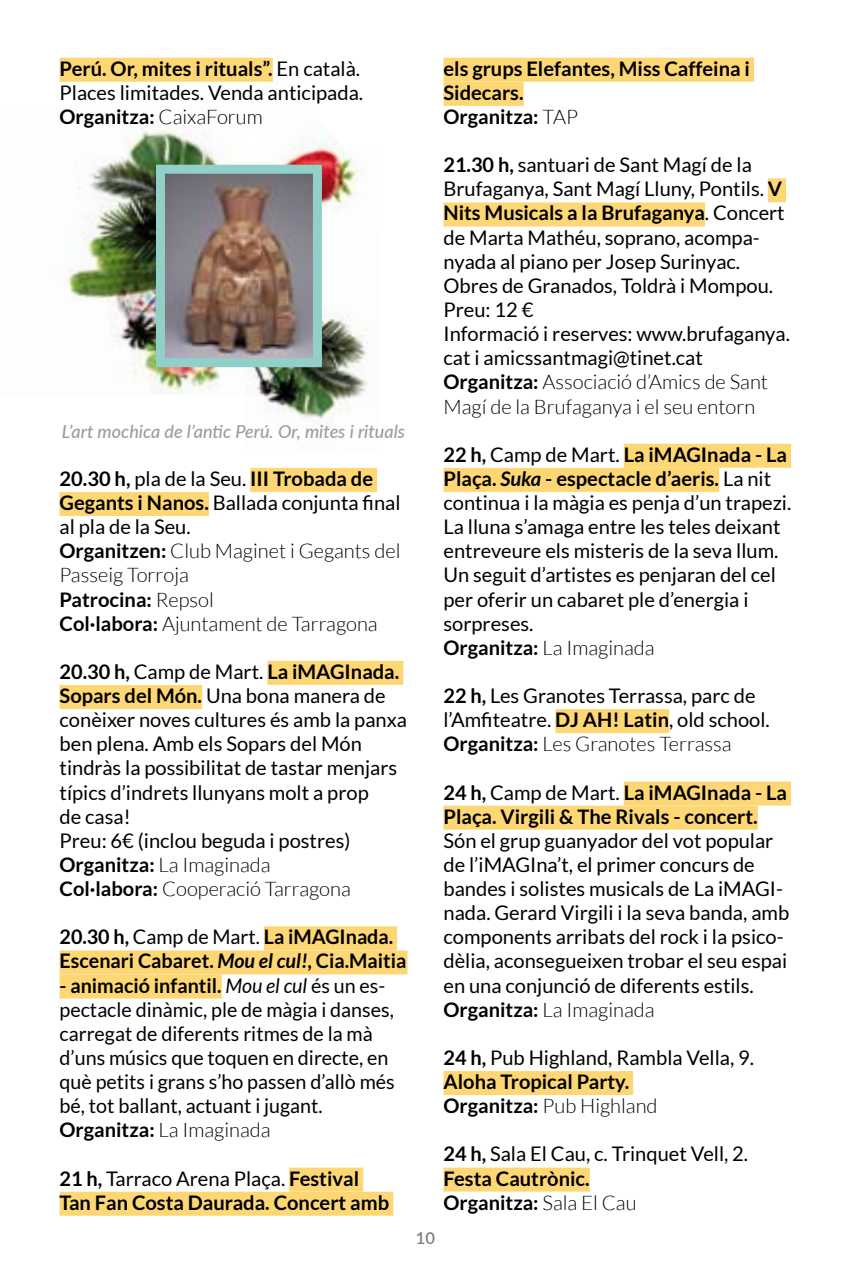
<style>
.page{position:relative;width:851px;height:1276px;background:#fff}
.page>*{position:absolute;margin:0;border:0;box-sizing:border-box;transform-origin:0 0}
.t1{font:20.1px/24px "Lato";color:#000}
.t2{font:700 20.1px/24px "Lato";color:#000}
.t3{font:italic 500 18px "Lato";color:#9c9d9f}
.t4{font:600 16.5px "Lato";color:#808080}
.s1{font-weight:700}
.s2{font-weight:300}
.s3{font-weight:400}
.s4{font-style:italic}
.s5{font-weight:700;font-style:italic}
</style>
<div class="page">
<img style="left:245px;top:312px;width:123px;height:111px">
<img style="left:245px;top:138px;width:118px;height:71px">
<img style="left:67px;top:119px;width:178px;height:275px">
<img style="left:166px;top:175px;width:146px;height:182px">
<div style="left:156px;top:165px;width:166px;height:202px;border:9px solid #93cfc9"></div>
<div style="left:60px;top:58px;width:213px;height:24px;background:#fed775"></div>
<div style="left:250px;top:468px;width:127px;height:24px;background:#fed775"></div>
<div style="left:60px;top:492px;width:149px;height:24px;background:#fed775"></div>
<div style="left:267px;top:661px;width:136px;height:24px;background:#fed775"></div>
<div style="left:60px;top:685px;width:142px;height:24px;background:#fed775"></div>
<div style="left:264px;top:926px;width:133px;height:24px;background:#fed775"></div>
<div style="left:60px;top:950px;width:347px;height:24px;background:#fed775"></div>
<div style="left:60px;top:974px;width:162px;height:24px;background:#fed775"></div>
<div style="left:289px;top:1167px;width:74px;height:24px;background:#fed775"></div>
<div style="left:60px;top:1191px;width:333px;height:24px;background:#fed775"></div>
<div style="left:443px;top:58px;width:311px;height:24px;background:#fed775"></div>
<div style="left:443px;top:82px;width:80px;height:24px;background:#fed775"></div>
<div style="left:767px;top:178px;width:18px;height:24px;background:#fed775"></div>
<div style="left:443px;top:202px;width:262px;height:24px;background:#fed775"></div>
<div style="left:623px;top:444px;width:168px;height:24px;background:#fed775"></div>
<div style="left:443px;top:468px;width:276px;height:24px;background:#fed775"></div>
<div style="left:555px;top:709px;width:114px;height:24px;background:#fed775"></div>
<div style="left:623px;top:781px;width:168px;height:24px;background:#fed775"></div>
<div style="left:443px;top:805px;width:314px;height:24px;background:#fed775"></div>
<div style="left:443px;top:1071px;width:190px;height:24px;background:#fed775"></div>
<div style="left:443px;top:1167px;width:146px;height:24px;background:#fed775"></div>
<p class="t1" style="left:60px;top:56px;width:305px"><span class="s1">Perú. Or, mites i rituals”.</span> En català.<br>Places limitades. Venda anticipada.<br><span class="s1">Organitza:</span> <span class="s2">CaixaForum</span></p>
<p class="t3" style="left:62px;top:418px;width:344px">L’art mochica de l’antic Perú. Or, mites i rituals</p>
<p class="t2" style="left:60px;top:466px;width:342px">20.30 h, <span class="s3">pla de la Seu.</span> III Trobada de<br>Gegants i Nanos. <span class="s3">Ballada conjunta final al pla de la Seu.<br></span>Organitzen: <span class="s2">Club Maginet i Gegants del<br>Passeig Torroja<br></span>Patrocina: <span class="s2">Repsol<br></span>Col·labora: <span class="s2">Ajuntament de Tarragona</span></p>
<p class="t1" style="left:60px;top:659px;width:349px"><span class="s1">20.30 h,</span> Camp de Mart. <span class="s1">La iMAGInada.<br>Sopars del Món.</span> Una bona manera de conèixer noves cultures és amb la panxa ben plena. Amb els Sopars del Món tindràs la possibilitat de tastar menjars típics d’indrets llunyans molt a prop<br>de casa!<br>Preu: 6€ (inclou beguda i postres)<br><span class="s1">Organitza:</span> <span class="s2">La Imaginada<br></span><span class="s1">Col·labora:</span> <span class="s2">Cooperació Tarragona</span></p>
<p class="t2" style="left:60px;top:924px;width:348px">20.30 h, <span class="s3">Camp de Mart.</span> La iMAGInada.<br>Escenari Cabaret. <span class="s4">Mou el cul!</span>, Cia.Maitia</p>
<p class="t1" style="left:60px;top:973px;width:337px"><span class="s1">- animació infantil.</span> <span class="s4">Mou el cul</span> és un es&shy;pectacle dinàmic, ple de màgia i danses, carregat de diferents ritmes de la mà d’uns músics que toquen en directe, en què petits i grans s’ho passen d’allò més bé, tot ballant, actuant i jugant.<br><span class="s1">Organitza:</span> <span class="s2">La Imaginada</span></p>
<p class="t2" style="left:60px;top:1166px;width:331px">21 h, <span class="s3">Tarraco Arena Plaça.</span> Festival<br>Tan Fan Costa Daurada. Concert amb</p>
<p class="t4" style="left:416px;top:1226px;width:21px">10</p>
<p class="t2" style="left:443px;top:56px;width:308px">els grups Elefantes, Miss Caffeina i<br>Sidecars.<br>Organitza: <span class="s2">TAP</span></p>
<p class="t1" style="left:443px;top:153px;width:348px"><span class="s1">21.30 h,</span> santuari de Sant Magí de la Brufaganya, Sant Magí Lluny, Pontils. <span class="s1">V Nits Musicals a la Brufaganya</span>. Concert de Marta Mathéu, soprano, acompa&shy;nyada al piano per Josep Surinyac.<br>Obres de Granados, Toldrà i Mompou.<br>Preu: 12 €<br>Informació i reserves: www.brufaganya. cat i amicssantmagi@tinet.cat <span class="s1">Organitza:</span> <span class="s2">Associació d’Amics de Sant Magí de la Brufaganya i el seu entorn</span></p>
<p class="t1" style="left:443px;top:442px;width:349px"><span class="s1">22 h,</span> Camp de Mart. <span class="s1">La iMAGInada - La Plaça.</span> <span class="s5">Suka</span> <span class="s1">- espectacle d’aeris.</span> La nit continua i la màgia es penja d’un trapezi.<br>La lluna s’amaga entre les teles deixant entreveure els misteris de la seva llum.<br>Un seguit d’artistes es penjaran del cel per oferir un cabaret ple d’energia i sorpreses.<br><span class="s1">Organitza:</span> <span class="s2">La Imaginada</span></p>
<p class="t1" style="left:443px;top:683px;width:328px"><span class="s1">22 h,</span> Les Granotes Terrassa, parc de l’Amfiteatre. <span class="s1">DJ AH! Latin</span>, old school.<br><span class="s1">Organitza:</span> <span class="s2">Les Granotes Terrassa</span></p>
<p class="t2" style="left:443px;top:780px;width:345px">24 h, <span class="s3">Camp de Mart.</span> La iMAGInada - La<br>Plaça. Virgili &amp; The Rivals - concert.</p>
<p class="t1" style="left:443px;top:828px;width:347px">Són el grup guanyador del vot popular de l’iMAGIna’t, el primer concurs de bandes i solistes musicals de La iMAGI&shy;nada. Gerard Virgili i la seva banda, amb components arribats del rock i la psico&shy;dèlia, aconsegueixen trobar el seu espai en una conjunció de diferents estils.<br><span class="s1">Organitza:</span> <span class="s2">La Imaginada</span></p>
<p class="t2" style="left:443px;top:1045px;width:312px">24 h, <span class="s3">Pub Highland, Rambla Vella, 9.<br></span>Aloha Tropical Party.<br>Organitza: <span class="s2">Pub Highland</span></p>
<p class="t2" style="left:443px;top:1141px;width:306px">24 h, <span class="s3">Sala El Cau, c. Trinquet Vell, 2.<br></span>Festa Cautrònic.<br>Organitza: <span class="s2">Sala El Cau</span></p>
</div>
